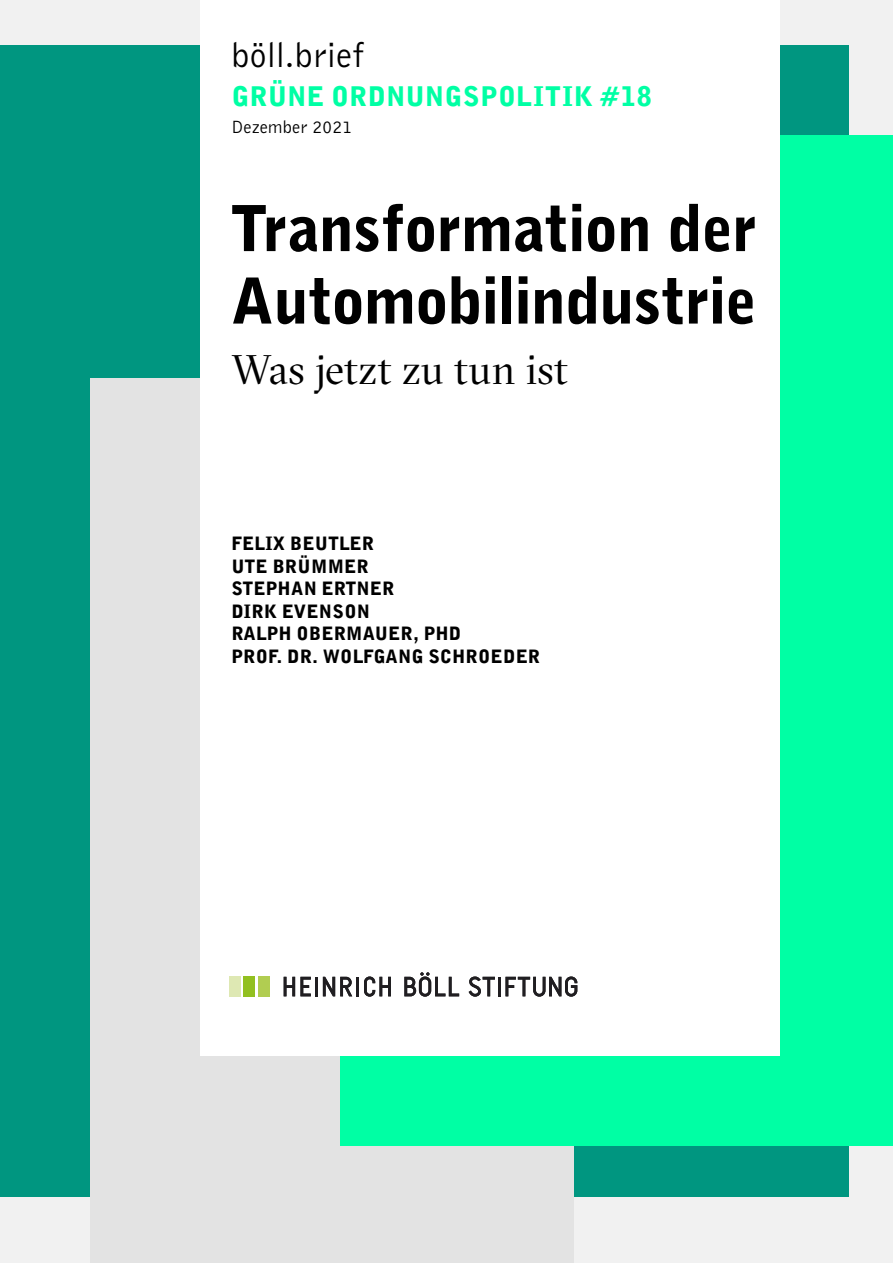
<style>
.page{position:relative;width:893px;height:1263px;background:#f1f1f1}
.page>*{position:absolute;margin:0;border:0;box-sizing:border-box;transform-origin:0 0}
.böll_brief_E-PAPER_2018_Cover_böll_brief{font:900 63px/72.4px "Bell Gothic";letter-spacing:-.01em;color:#000}
.böll_brief_E-PAPER_2018_Cover_böll_brief-2{font:41.25px "GT Sectra Fine";letter-spacing:.005em;color:#000}
.böll_brief_E-PAPER_2018_Cover_böll_brief-3{font:36px "Bell Gothic";letter-spacing:-.01em;color:#000}
.böll_brief_E-PAPER_2018_Cover_böll_brief-4{font:900 27px "Bell Gothic";letter-spacing:.01em;color:#00ffa4}
.böll_brief_E-PAPER_2018_Cover_böll_brief-5{font:900 18.3px/22.5px "Bell Gothic";letter-spacing:.015em;color:#000}
.böll_brief_E-PAPER_2018_Cover_böll_brief-6{font:18.3px "Bell Gothic";letter-spacing:.005em;color:#000}
</style>
<div class="page">
<div style="left:0;top:45px;width:848px;height:1152px;background:#009680"></div>
<div style="left:90px;top:379px;width:484px;height:884px;background:#e3e3e3"></div>
<div style="left:341px;top:135px;width:552px;height:1010px;background:#00ffa4"></div>
<div style="left:200px;top:0;width:580px;height:1055px;background:#fff"></div>
<svg style="left:284px;top:977px;width:27px;height:19px"></svg>
<hr style="left:315px;top:977px;width:3px;height:19px;background:#201e21">
<svg style="left:323px;top:977px;width:29px;height:19px"></svg>
<hr style="left:356px;top:977px;width:3px;height:19px;background:#201e21">
<svg style="left:364px;top:976px;width:27px;height:21px"></svg>
<svg style="left:404px;top:972px;width:55px;height:25px"></svg>
<svg style="left:469px;top:976px;width:26px;height:21px"></svg>
<hr style="left:498px;top:977px;width:3px;height:19px;background:#201e21">
<svg style="left:505px;top:976px;width:72px;height:21px"></svg>
<div style="left:258px;top:976px;width:11px;height:21px;background:#b1cd51"></div>
<div style="left:244px;top:976px;width:11px;height:21px;background:#92c020"></div>
<div style="left:229px;top:976px;width:12px;height:21px;background:#dee8b3"></div>
<p class="böll_brief_E-PAPER_2018_Cover_böll_brief-3" style="left:231px;top:32px;width:134px">böll.brief</p>
<p class="böll_brief_E-PAPER_2018_Cover_böll_brief-4" style="left:231px;top:79px;width:422px">GRÜNE ORDNUNGSPOLITIK #18</p>
<p class="böll_brief_E-PAPER_2018_Cover_böll_brief-6" style="left:231px;top:115px;width:122px">Dezember 2021</p>
<p class="böll_brief_E-PAPER_2018_Cover_böll_brief" style="left:231px;top:194px;width:527px">Transformation der<br>Automobilindustrie</p>
<p class="böll_brief_E-PAPER_2018_Cover_böll_brief-2" style="left:231px;top:344px;width:338px">Was jetzt zu tun ist</p>
<p class="böll_brief_E-PAPER_2018_Cover_böll_brief-5" style="left:231px;top:533px;width:310px">FELIX BEUTLER<br>UTE BRÜMMER<br>STEPHAN ERTNER<br>DIRK EVENSON<br>RALPH OBERMAUER, PHD<br>PROF. DR. WOLFGANG SCHROEDER</p>
</div>
